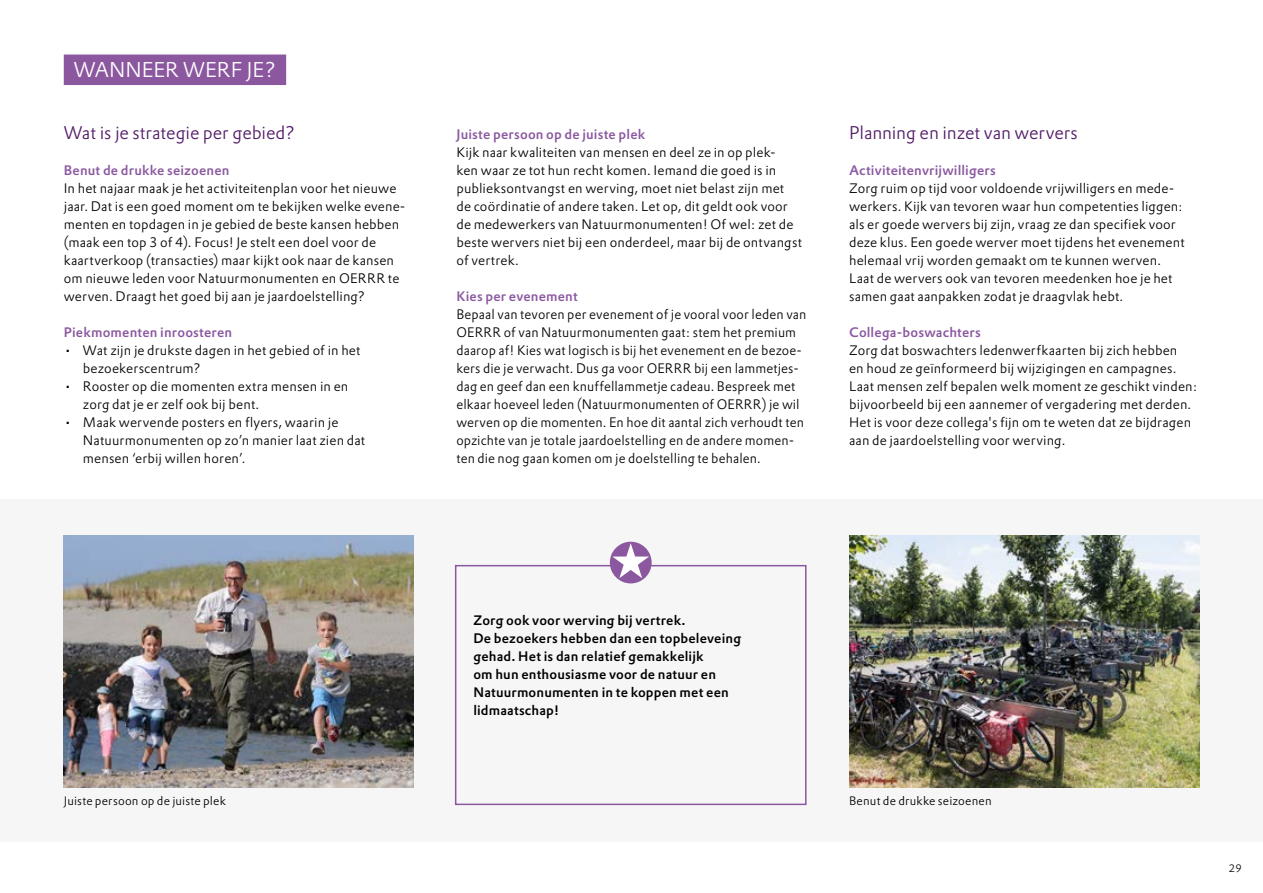
<style>
.page{position:relative;width:1263px;height:893px;background:#fff}
.page>*{position:absolute;margin:0;border:0;box-sizing:border-box;transform-origin:0 0}
.t1{font:300 21px "DTL Prokyon TOT";letter-spacing:-.005em;color:#fff}
.t2{font:300 18px "DTL Prokyon TOT";letter-spacing:-.005em;color:#521a67}
.t3{font:300 13.5px/18px "DTL Prokyon TOT";letter-spacing:.01em;color:#000}
.t4{font:500 13.5px/18px "DTL Prokyon TOT";letter-spacing:.01em;color:#000}
.t5{font:500 13.5px "DTL Prokyon TOT";letter-spacing:.01em;color:#8b58a0}
.t6{font:300 12px "DTL Prokyon TOT";letter-spacing:.015em;color:#000}
.t7{font:300 10.5px "DTL Prokyon TOT";color:#000}
</style>
<div class="page">
<div style="left:65px;top:55px;width:220px;height:29px;background:#8b58a0"></div>
<div style="left:64px;top:55px;width:222px;height:30px;border:2px solid #8b58a0"></div>
<div style="left:0;top:499px;width:1263px;height:342px;background:#f6f6f6"></div>
<img style="left:64px;top:535px;width:350px;height:252px">
<img style="left:849px;top:535px;width:350px;height:252px">
<div style="left:455px;top:565px;width:351px;height:240px;border:2px solid #8b58a0"></div>
<svg style="left:610px;top:542px;width:42px;height:41px"></svg>
<h1 class="t1" style="left:74px;top:56px;width:204px">WANNEER WERF JE?</h1>
<h2 class="t2" style="left:64px;top:121px;width:233px">Wat is je strategie per gebied?</h2>
<p class="t5" style="left:64px;top:162px;width:167px">Benut de drukke seizoenen</p>
<p class="t3" style="left:64px;top:179px;width:343px">In het najaar maak je het activiteitenplan voor het nieuwe jaar. Dat is een goed moment om te bekijken welke evene&shy;menten en topdagen in je gebied de beste kansen hebben (maak een top 3 of 4). Focus! Je stelt een doel voor de kaartverkoop (transacties) maar kijkt ook naar de kansen om nieuwe leden voor Natuurmonumenten en OERRR te werven. Draagt het goed bij aan je jaardoelstelling?</p>
<p class="t5" style="left:64px;top:323px;width:170px">Piekmomenten inroosteren</p>
<p class="t3" style="left:83px;top:341px;width:279px;text-indent:-19px">• Wat zijn je drukste dagen in het gebied of in het bezoekerscentrum?</p>
<p class="t3" style="left:83px;top:377px;width:267px;text-indent:-19px">• Rooster op die momenten extra mensen in en zorg dat je er zelf ook bij bent.</p>
<p class="t3" style="left:83px;top:413px;width:284px;text-indent:-19px">• Maak wervende posters en flyers, waarin je<br>Natuurmonumenten op zo’n manier laat zien dat mensen ‘erbij willen horen’.</p>
<p class="t5" style="left:456px;top:125px;width:190px">Juiste persoon op de juiste plek</p>
<p class="t3" style="left:456px;top:143px;width:347px">Kijk naar kwaliteiten van mensen en deel ze in op plek-<br>ken waar ze tot hun recht komen. Iemand die goed is in publieksontvangst en werving, moet niet belast zijn met de coördinatie of andere taken. Let op, dit geldt ook voor de medewerkers van Natuurmonumenten! Of wel: zet de beste wervers niet bij een onderdeel, maar bij de ontvangst of vertrek.</p>
<p class="t5" style="left:456px;top:287px;width:123px">Kies per evenement</p>
<p class="t3" style="left:456px;top:305px;width:352px">Bepaal van tevoren per evenement of je vooral voor leden van OERRR of van Natuurmonumenten gaat: stem het premium daarop af! Kies wat logisch is bij het evenement en de bezoe&shy;kers die je verwacht. Dus ga voor OERRR bij een lammetjes&shy;dag en geef dan een knuffellammetje cadeau. Bespreek met elkaar hoeveel leden (Natuurmonumenten of OERRR) je wil werven op die momenten. En hoe dit aantal zich verhoudt ten opzichte van je totale jaardoelstelling en de andere momen&shy;ten die nog gaan komen om je doelstelling te behalen.</p>
<h2 class="t2" style="left:849px;top:121px;width:230px">Planning en inzet van wervers</h2>
<p class="t5" style="left:849px;top:162px;width:148px">Activiteitenvrijwilligers</p>
<p class="t3" style="left:849px;top:179px;width:337px">Zorg ruim op tijd voor voldoende vrijwilligers en mede&shy;werkers. Kijk van tevoren waar hun competenties liggen: als er goede wervers bij zijn, vraag ze dan specifiek voor deze klus. Een goede werver moet tijdens het evenement helemaal vrij worden gemaakt om te kunnen werven.<br>Laat de wervers ook van tevoren meedenken hoe je het samen gaat aanpakken zodat je draagvlak hebt.</p>
<p class="t5" style="left:849px;top:323px;width:133px">Collega-boswachters</p>
<p class="t3" style="left:849px;top:341px;width:350px">Zorg dat boswachters ledenwerfkaarten bij zich hebben<br>en houd ze geïnformeerd bij wijzigingen en campagnes.<br>Laat mensen zelf bepalen welk moment ze geschikt vinden: bijvoorbeeld bij een aannemer of vergadering met derden.<br>Het is voor deze collega's fijn om te weten dat ze bijdragen aan de jaardoelstelling voor werving.</p>
<p class="t4" style="left:473px;top:611px;width:269px">Zorg ook voor werving bij vertrek.<br>De bezoekers hebben dan een topbeleveing gehad. Het is dan relatief gemakkelijk<br>om hun enthousiasme voor de natuur en Natuurmonumenten in te koppen met een lidmaatschap!</p>
<p class="t6" style="left:64px;top:793px;width:164px">Juiste persoon op de juiste plek</p>
<p class="t6" style="left:849px;top:793px;width:144px">Benut de drukke seizoenen</p>
<p class="t7" style="left:1229px;top:862px;width:14px">29</p>
</div>
